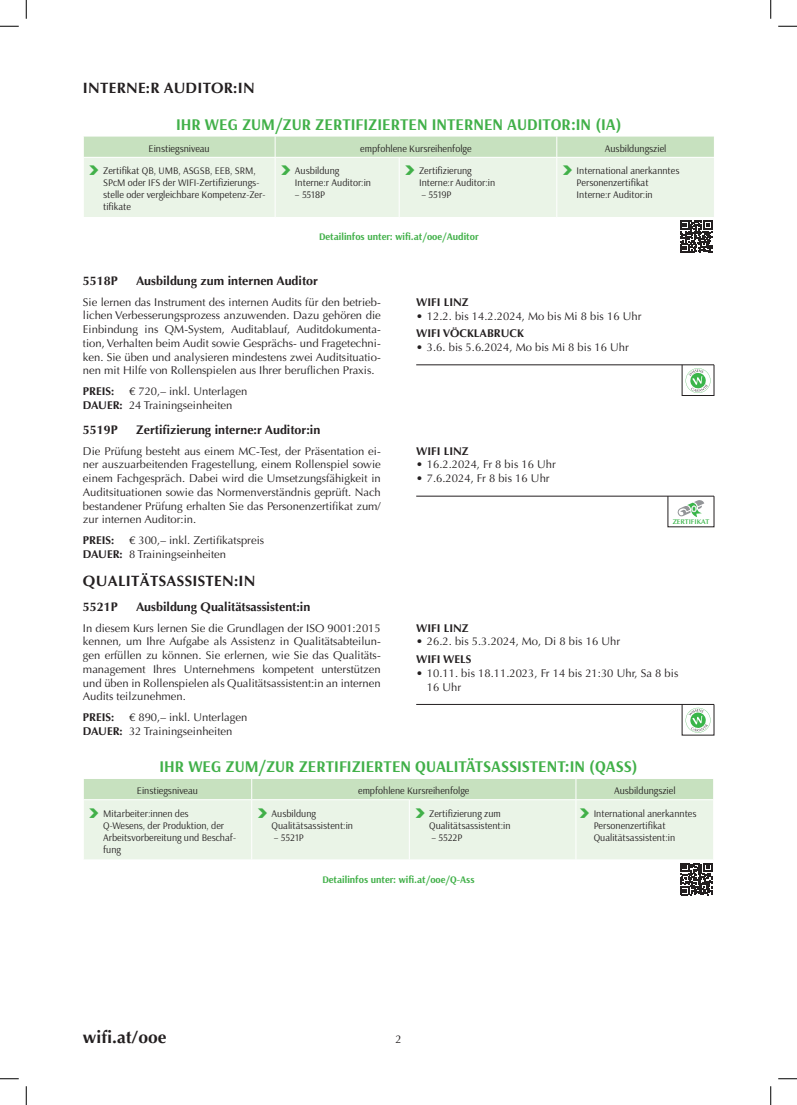
<style>
.page{position:relative;width:797px;height:1105px;background:#fff}
.page>*{position:absolute;margin:0;border:0;box-sizing:border-box;transform-origin:0 0}
.t1{font:700 17.5px "Optima";color:#231f20}
.t2{font:700 16.25px "Arsenal";color:#41b049}
.SLE_Subline_12{font:700 15px "Optima";letter-spacing:.02em;color:#231f20}
.Kurstitel_10_11{font:700 12.5px "Optima";color:#231f20}
.Kurstext_9_11pt{font:11.25px/13.8px "Optima";color:#231f20;text-align:justify}
.Dauer{font:11.25px "Optima";color:#231f20}
.Preis{font:11.25px "Optima";color:#231f20}
.Ort{font:700 11.25px "Optima";color:#231f20}
.Preis-2{font:700 11.25px "Optima";color:#231f20}
.t3{font:10px/12px "Arsenal";color:#231f20}
.t4{font:700 10px "Arsenal";color:#41b049}
.t5{font:600 6.88px "Optima LT Std";color:#3ab54a}
.s1{font-family:"WIFI Pfeil";color:#41b049}
.s2{font-weight:700}
</style>
<div class="page">
<div style="left:84px;top:158px;width:630px;height:59px;background:#eaf4e7"></div>
<svg style="left:84px;top:136px;width:630px;height:21px;background:#c8e2c1"></svg>
<hr style="left:275px;top:158px;width:1px;height:59px;background:#fff">
<hr style="left:399px;top:158px;width:1px;height:59px;background:#fff">
<hr style="left:556px;top:158px;width:1px;height:59px;background:#fff">
<svg style="left:680px;top:221px;width:32px;height:32px"></svg>
<div style="left:682px;top:365px;width:32px;height:31px;border:1px solid #231f20"></div>
<hr style="left:416px;top:365px;width:298px;height:1px;background:#231f20">
<svg style="left:685px;top:368px;width:25px;height:25px"></svg>
<hr style="left:416px;top:496px;width:298px;height:1px;background:#231f20">
<svg style="left:677px;top:500px;width:27px;height:17px"></svg>
<hr style="left:416px;top:704px;width:298px;height:1px;background:#231f20">
<svg style="left:685px;top:708px;width:25px;height:25px"></svg>
<div style="left:84px;top:800px;width:629px;height:59px;background:#eaf4e7"></div>
<div style="left:84px;top:779px;width:629px;height:20px;background:#c7e1bf"></div>
<hr style="left:251px;top:800px;width:1px;height:59px;background:#fff">
<hr style="left:409px;top:800px;width:1px;height:59px;background:#fff">
<hr style="left:575px;top:800px;width:1px;height:59px;background:#fff">
<svg style="left:680px;top:863px;width:32px;height:32px"></svg>
<svg style="left:0;top:25px;width:19px;height:2px"></svg>
<svg style="left:778px;top:25px;width:19px;height:2px"></svg>
<svg style="left:0;top:1078px;width:19px;height:1px"></svg>
<svg style="left:778px;top:1078px;width:19px;height:1px"></svg>
<svg style="left:25px;top:0;width:2px;height:19px"></svg>
<svg style="left:25px;top:1086px;width:2px;height:19px"></svg>
<svg style="left:770px;top:0;width:1px;height:19px"></svg>
<svg style="left:770px;top:1086px;width:1px;height:19px"></svg>
<p class="SLE_Subline_12" style="left:83px;top:79px;width:173px">INTERNE:R AUDITOR:IN</p>
<p class="t2" style="left:176px;top:113px;width:447px">IHR WEG ZUM/ZUR ZERTIFIZIERTEN INTERNEN AUDITOR:IN (IA)</p>
<p class="t3" style="left:149px;top:142px;width:63px">Einstiegsniveau</p>
<p class="t3" style="left:360px;top:142px;width:113px">empfohlene Kursreihenfolge</p>
<p class="t3" style="left:604px;top:142px;width:63px">Ausbildungsziel</p>
<p class="t3" style="left:103px;top:165px;width:164px;text-indent:-14px"><span class="s1">P</span> Zertifikat QB, UMB, ASGSB, EEB, SRM, SPcM oder IFS der WIFI-Zertifizierungs&shy;stelle oder vergleichbare Kompetenz-Zer&shy;tifikate</p>
<p class="t3" style="left:295px;top:165px;width:78px;text-indent:-14px"><span class="s1">P</span> Ausbildung<br>Interne:r Auditor:in</p>
<p class="t3" style="left:419px;top:165px;width:78px;text-indent:-14px"><span class="s1">P</span> Zertifizierung<br>Interne:r Auditor:in</p>
<p class="t3" style="left:421px;top:189px;width:32px">– 5519P</p>
<p class="t3" style="left:576px;top:165px;width:104px;text-indent:-14px"><span class="s1">P</span> International anerkanntes<br>Personenzertifikat<br>Interne:r Auditor:in</p>
<p class="t3" style="left:295px;top:189px;width:31px">– 5518P</p>
<p class="t4" style="left:319px;top:230px;width:161px">Detailinfos unter: wifi.at/ooe/Auditor</p>
<p class="Kurstitel_10_11" style="left:83px;top:274px;width:36px">5518P</p>
<p class="Kurstitel_10_11" style="left:136px;top:274px;width:183px">Ausbildung zum internen Auditor</p>
<p class="Kurstext_9_11pt" style="left:83px;top:295px;width:299px">Sie lernen das Instrument des internen Audits für den betrieb&shy;lichen Verbesserungsprozess anzuwenden. Dazu gehören die Einbindung ins QM-System, Auditablauf, Auditdokumenta&shy;tion, Verhalten beim Audit sowie Gesprächs- und Fragetechni&shy;ken. Sie üben und analysieren mindestens zwei Auditsituatio&shy;nen mit Hilfe von Rollenspielen aus Ihrer beruflichen Praxis.</p>
<p class="Preis-2" style="left:83px;top:385px;width:33px">PREIS:</p>
<p class="Preis" style="left:129px;top:385px;width:120px">€ 720,– inkl. Unterlagen</p>
<p class="Dauer" style="left:83px;top:398px;width:151px"><span class="s2">DAUER:</span> 24 Trainingseinheiten</p>
<p class="Kurstitel_10_11" style="left:83px;top:423px;width:36px">5519P</p>
<p class="Kurstitel_10_11" style="left:136px;top:423px;width:186px">Zertifizierung interne:r Auditor:in</p>
<p class="Kurstext_9_11pt" style="left:83px;top:444px;width:299px">Die Prüfung besteht aus einem MC-Test, der Präsentation ei&shy;ner auszuarbeitenden Fragestellung, einem Rollenspiel sowie einem Fachgespräch. Dabei wird die Umsetzungsfähigkeit in Auditsituationen sowie das Normenverständnis geprüft. Nach bestandener Prüfung erhalten Sie das Personenzertifikat zum/ zur internen Auditor:in.</p>
<p class="Preis-2" style="left:83px;top:533px;width:33px">PREIS:</p>
<p class="Preis" style="left:129px;top:533px;width:137px">€ 300,– inkl. Zertifikatspreis</p>
<p class="Dauer" style="left:83px;top:547px;width:145px"><span class="s2">DAUER:</span> 8 Trainingseinheiten</p>
<p class="SLE_Subline_12" style="left:83px;top:572px;width:174px">QUALITÄTSASSISTEN:IN</p>
<p class="Kurstitel_10_11" style="left:83px;top:600px;width:36px">5521P</p>
<p class="Kurstitel_10_11" style="left:136px;top:600px;width:176px">Ausbildung Qualitätsassistent:in</p>
<p class="Kurstext_9_11pt" style="left:83px;top:621px;width:299px">In diesem Kurs lernen Sie die Grundlagen der ISO 9001:2015 kennen, um Ihre Aufgabe als Assistenz in Qualitätsabteilun&shy;gen erfüllen zu können. Sie erlernen, wie Sie das Qualitäts&shy;management Ihres Unternehmens kompetent unterstützen und üben in Rollenspielen als Qualitätsassistent:in an internen Audits teilzunehmen.</p>
<p class="Preis-2" style="left:83px;top:711px;width:33px">PREIS:</p>
<p class="Preis" style="left:129px;top:711px;width:120px">€ 890,– inkl. Unterlagen</p>
<p class="Dauer" style="left:83px;top:724px;width:151px"><span class="s2">DAUER:</span> 32 Trainingseinheiten</p>
<p class="Ort" style="left:416px;top:295px;width:54px">WIFI LINZ</p>
<p class="Kurstext_9_11pt" style="left:416px;top:309px;width:227px">• 12.2. bis 14.2.2024, Mo bis Mi 8 bis 16 Uhr</p>
<p class="Ort" style="left:416px;top:327px;width:109px">WIFI VÖCKLABRUCK</p>
<p class="Kurstext_9_11pt" style="left:416px;top:340px;width:214px">• 3.6. bis 5.6.2024, Mo bis Mi 8 bis 16 Uhr</p>
<p class="Ort" style="left:416px;top:444px;width:54px">WIFI LINZ</p>
<p class="Kurstext_9_11pt" style="left:416px;top:458px;width:141px">• 16.2.2024, Fr 8 bis 16 Uhr</p>
<p class="Kurstext_9_11pt" style="left:416px;top:472px;width:135px">• 7.6.2024, Fr 8 bis 16 Uhr</p>
<p class="t5" style="left:672px;top:517px;width:38px">ZERTIFIKAT</p>
<p class="Ort" style="left:416px;top:621px;width:54px">WIFI LINZ</p>
<p class="Kurstext_9_11pt" style="left:416px;top:635px;width:205px">• 26.2. bis 5.3.2024, Mo, Di 8 bis 16 Uhr</p>
<p class="Ort" style="left:416px;top:653px;width:57px">WIFI WELS</p>
<p class="Kurstext_9_11pt" style="left:427px;top:666px;width:253px;text-indent:-11px">• 10.11. bis 18.11.2023, Fr 14 bis 21:30 Uhr, Sa 8 bis<br>16 Uhr</p>
<p class="t2" style="left:159px;top:755px;width:479px">IHR WEG ZUM/ZUR ZERTIFIZIERTEN QUALITÄTSASSISTENT:IN (QASS)</p>
<p class="t3" style="left:137px;top:784px;width:63px">Einstiegsniveau</p>
<p class="t3" style="left:358px;top:784px;width:113px">empfohlene Kursreihenfolge</p>
<p class="t3" style="left:614px;top:784px;width:63px">Ausbildungsziel</p>
<p class="t3" style="left:103px;top:807px;width:134px;text-indent:-14px"><span class="s1">P</span> Mitarbeiter:innen des<br>Q-Wesens, der Produktion, der<br>Arbeitsvorbereitung und Beschaf&shy;fung</p>
<p class="t3" style="left:271px;top:807px;width:83px;text-indent:-14px"><span class="s1">P</span> Ausbildung<br>Qualitätsassistent:in</p>
<p class="t3" style="left:429px;top:807px;width:83px;text-indent:-14px"><span class="s1">P</span> Zertifizierung zum<br>Qualitätsassistent:in</p>
<p class="t3" style="left:431px;top:831px;width:32px">– 5522P</p>
<p class="t3" style="left:593px;top:807px;width:104px;text-indent:-14px"><span class="s1">P</span> International anerkanntes<br>Personenzertifikat<br>Qualitätsassistent:in</p>
<p class="t3" style="left:274px;top:831px;width:31px">– 5521P</p>
<p class="t4" style="left:322px;top:872px;width:154px">Detailinfos unter: wifi.at/ooe/Q-Ass</p>
<h1 class="t1" style="left:83px;top:1027px;width:85px">wifi.at/ooe</h1>
<p class="Kurstext_9_11pt" style="left:395px;top:1033px;width:8px">2</p>
</div>
